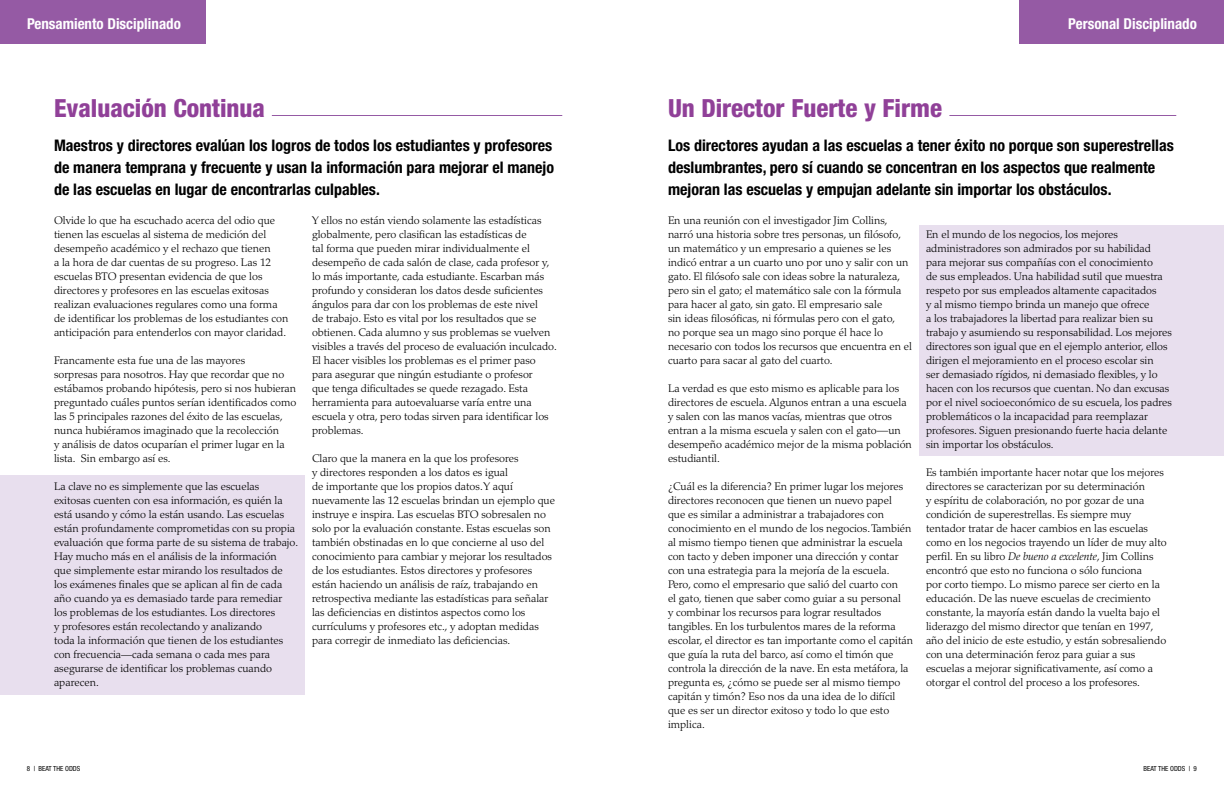
<style>
.page{position:relative;width:1224px;height:792px;background:#fff}
.page>*{position:absolute;margin:0;border:0;box-sizing:border-box;transform-origin:0 0}
.t1{font:800 condensed 25px "Helvetica Neue";color:#904098}
.t2{font:700 condensed 16px/22px "Helvetica Neue";color:#000;text-align:justify}
.t3{font:700 condensed 15px "Helvetica Neue";color:#fff}
.t4{font:300 11px/14px "Palatino";color:#000}
.t5{font:condensed 7px "Helvetica Neue";color:#000}
.s1{font-size:11.5px}
.s2{font-style:italic}
</style>
<div class="page">
<div style="left:0;top:0;width:206px;height:43px;background:#955aa4"></div>
<div style="left:0;top:475px;width:305px;height:220px;background:#e8dfee"></div>
<hr style="left:272px;top:115px;width:290px;height:1px;background:#955aa4">
<div style="left:919px;top:225px;width:305px;height:231px;background:#e8dfee"></div>
<hr style="left:949px;top:115px;width:227px;height:1px;background:#955aa4">
<div style="left:1019px;top:0;width:205px;height:43px;background:#955aa4"></div>
<p class="t3" style="left:27px;top:15px;width:155px">Pensamiento Disciplinado</p>
<p class="t1" style="left:54px;top:93px;width:213px">Evaluación Continua</p>
<p class="t2" style="left:54px;top:134px;width:502px">Maestros y directores evalúan los logros de todos los estudiantes y profesores de manera temprana y frecuente y usan la información para mejorar el manejo de las escuelas en lugar de encontrarlas culpables.</p>
<p class="t4" style="left:54px;top:214px;width:236px">Olvide lo que ha escuchado acerca del odio que tienen las escuelas al sistema de medición del desempeño académico y el rechazo que tienen<br>a la hora de dar cuentas de su progreso. Las 12 escuelas BTO presentan evidencia de que los directores y profesores en las escuelas exitosas realizan evaluaciones regulares como una forma de identificar los problemas de los estudiantes con anticipación para entenderlos con mayor claridad.</p>
<p class="t4" style="left:54px;top:354px;width:244px">Francamente esta fue una de las mayores<br>sorpresas para nosotros. Hay que recordar que no estábamos probando hipótesis, pero si nos hubieran preguntado cuáles puntos serían identificados como las 5 principales razones del éxito de las escuelas, nunca hubiéramos imaginado que la recolección<br>y análisis de datos ocuparían el primer lugar en la lista. Sin embargo así es.</p>
<p class="t4" style="left:54px;top:480px;width:246px">La clave no es simplemente que las escuelas exitosas cuenten con esa información, es quién la está usando y cómo la están usando. Las escuelas están profundamente comprometidas con su propia evaluación que forma parte de su sistema de trabajo.<br>Hay mucho más en el análisis de la información<br>que simplemente estar mirando los resultados de los exámenes finales que se aplican al fin de cada año cuando ya es demasiado tarde para remediar<br>los problemas de los estudiantes. Los directores<br>y profesores están recolectando y analizando<br>toda la información que tienen de los estudiantes con frecuencia—cada semana o cada mes para asegurarse de identificar los problemas cuando aparecen.</p>
<p class="t4" style="left:312px;top:214px;width:246px">Y ellos no están viendo solamente las estadísticas globalmente, pero clasifican las estadísticas de<br>tal forma que pueden mirar individualmente el desempeño de cada salón de clase, cada profesor y, lo más importante, cada estudiante. Escarban más profundo y consideran los datos desde suficientes ángulos para dar con los problemas de este nivel<br>de trabajo. Esto es vital por los resultados que se obtienen. Cada alumno y sus problemas se vuelven visibles a través del proceso de evaluación inculcado.<br>El hacer visibles los problemas es el primer paso para asegurar que ningún estudiante o profesor<br>que tenga dificultades se quede rezagado. Esta herramienta para autoevaluarse varía entre una escuela y otra, pero todas sirven para identificar los problemas.</p>
<p class="t4" style="left:312px;top:452px;width:244px">Claro que la manera en la que los profesores<br>y directores responden a los datos es igual<br>de importante que los propios datos. Y aquí nuevamente las 12 escuelas brindan un ejemplo que instruye e inspira. Las escuelas BTO sobresalen no solo por la evaluación constante. Estas escuelas son también obstinadas en lo que concierne al uso del conocimiento para cambiar y mejorar los resultados de los estudiantes. Estos directores y profesores están haciendo un análisis de raíz, trabajando en retrospectiva mediante las estadísticas para señalar las deficiencias en distintos aspectos como los currículums y profesores etc., y adoptan medidas para corregir de inmediato las deficiencias.</p>
<p class="t3" style="left:1068px;top:15px;width:130px">Personal Disciplinado</p>
<p class="t1" style="left:668px;top:93px;width:276px">Un Director Fuerte y Firme</p>
<p class="t2" style="left:668px;top:134px;width:507px;text-align:left">Los directores ayudan a las escuelas a tener éxito no porque son superestrellas deslumbrantes, pero sí cuando se concentran en los aspectos que realmente mejoran las escuelas y empujan adelante sin importar los obstáculos.</p>
<p class="t4" style="left:668px;top:214px;width:246px">En una reunión con el investigador Jim Collins, narró una historia sobre tres personas, un filósofo, un matemático y un empresario a quienes se les indicó entrar a un cuarto uno por uno y salir con un gato. El filósofo sale con ideas sobre la naturaleza, pero sin el gato; el matemático sale con la fórmula para hacer al gato, sin gato. El empresario sale<br>sin ideas filosóficas, ni fórmulas pero con el gato,<br>no porque sea un mago sino porque él hace lo necesario con todos los recursos que encuentra en el cuarto para sacar al gato del cuarto.</p>
<p class="t4" style="left:668px;top:382px;width:245px">La verdad es que esto mismo es aplicable para los directores de escuela. Algunos entran a una escuela y salen con las manos vacías, mientras que otros entran a la misma escuela y salen con el gato<span class="s1">—</span>un desempeño académico mejor de la misma población estudiantil.</p>
<p class="t4" style="left:668px;top:480px;width:247px">¿Cuál es la diferencia? En primer lugar los mejores directores reconocen que tienen un nuevo papel<br>que es similar a administrar a trabajadores con conocimiento en el mundo de los negocios. También al mismo tiempo tienen que administrar la escuela con tacto y deben imponer una dirección y contar con una estrategia para la mejoría de la escuela.<br>Pero, como el empresario que salió del cuarto con<br>el gato, tienen que saber como guiar a su personal<br>y combinar los recursos para lograr resultados tangibles. En los turbulentos mares de la reforma escolar, el director es tan importante como el capitán que guía la ruta del barco, así como el timón que controla la dirección de la nave. En esta metáfora, la pregunta es, ¿cómo se puede ser al mismo tiempo capitán y timón? Eso nos da una idea de lo difícil que es ser un director exitoso y todo lo que esto implica.</p>
<p class="t4" style="left:926px;top:228px;width:247px">En el mundo de los negocios, los mejores administradores son admirados por su habilidad para mejorar sus compañías con el conocimiento<br>de sus empleados. Una habilidad sutil que muestra respeto por sus empleados altamente capacitados<br>y al mismo tiempo brinda un manejo que ofrece<br>a los trabajadores la libertad para realizar bien su trabajo y asumiendo su responsabilidad. Los mejores directores son igual que en el ejemplo anterior, ellos dirigen el mejoramiento en el proceso escolar sin<br>ser demasiado rígidos, ni demasiado flexibles, y lo hacen con los recursos que cuentan. No dan excusas por el nivel socioeconómico de su escuela, los padres problemáticos o la incapacidad para reemplazar profesores. Siguen presionando fuerte hacia delante sin importar los obstáculos.</p>
<p class="t4" style="left:926px;top:466px;width:242px">Es también importante hacer notar que los mejores directores se caracterizan por su determinación<br>y espíritu de colaboración, no por gozar de una condición de superestrellas. Es siempre muy tentador tratar de hacer cambios en las escuelas como en los negocios trayendo un líder de muy alto perfil. En su libro <span class="s2">De bueno a excelente</span>, Jim Collins encontró que esto no funciona o sólo funciona<br>por corto tiempo. Lo mismo parece ser cierto en la educación. De las nueve escuelas de crecimiento constante, la mayoría están dando la vuelta bajo el liderazgo del mismo director que tenían en 1997, año del inicio de este estudio, y están sobresaliendo con una determinación feroz para guiar a sus escuelas a mejorar significativamente, así como a otorgar el control del proceso a los profesores.</p>
<p class="t5" style="left:27px;top:764px;width:55px">8 | BEAT THE ODDS</p>
<p class="t5" style="left:1144px;top:764px;width:55px">BEAT THE ODDS | 9</p>
</div>
